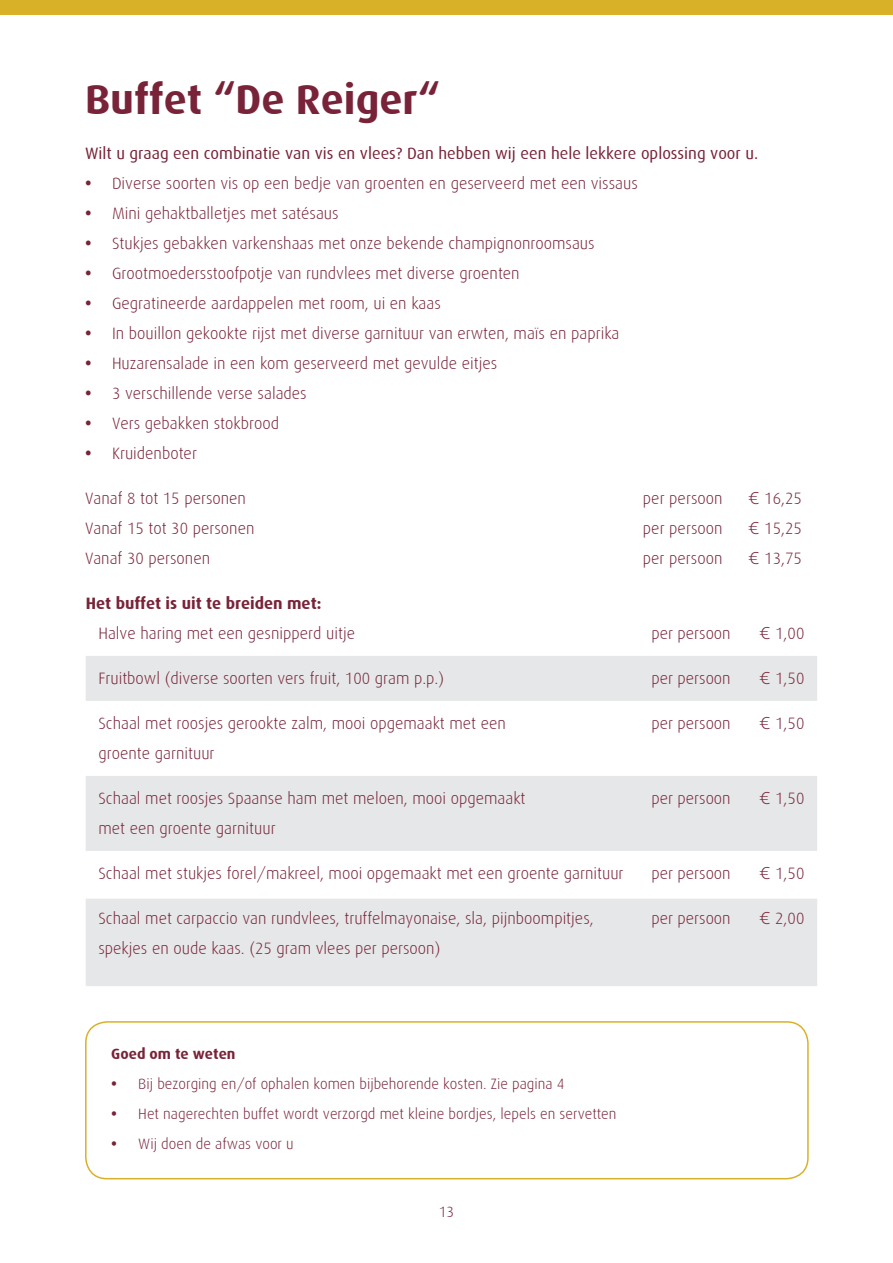
<style>
.page{position:relative;width:893px;height:1263px;background:#fff}
.page>*{position:absolute;margin:0;border:0;box-sizing:border-box;transform-origin:0 0}
.t1{font:700 42px "Dax";color:#782338}
.t2{font:300 16.5px/30px "Dax";color:#782338}
.t3{font:16.5px "Dax";color:#782338}
.t4{font:700 16.5px "Dax";color:#782338}
.t5{font:300 15px "Dax";color:#782338}
.t6{font:700 15px "Dax";color:#782338}
.s1{font-weight:700}
.s2{font-family:"Daxline Pro"}
</style>
<div class="page">
<div style="left:0;top:0;width:893px;height:15px;background:#d8b129"></div>
<svg style="left:86px;top:656px;width:731px;height:330px;fill:#e6e7e8"></svg>
<div style="left:85px;top:1021px;width:724px;height:158px;border:2px solid #d8b129;border-radius:21px"></div>
<h1 class="t1" style="left:85px;top:76px;width:356px">Buffet “De Reiger“</h1>
<p class="t3" style="left:85px;top:144px;width:675px">Wilt u graag een combinatie van vis en vlees? Dan hebben wij een hele lekkere oplossing voor u.</p>
<p class="t2" style="left:85px;top:168px;width:554px"><span class="s1">•</span> Diverse soorten vis op een bedje van groenten en geserveerd met een vissaus</p>
<p class="t2" style="left:85px;top:198px;width:255px"><span class="s1">•</span> Mini gehaktballetjes met satésaus</p>
<p class="t2" style="left:85px;top:228px;width:511px"><span class="s1">•</span> Stukjes gebakken varkenshaas met onze bekende champignonroomsaus</p>
<p class="t2" style="left:85px;top:258px;width:436px"><span class="s1">•</span> Grootmoedersstoofpotje van rundvlees met diverse groenten</p>
<p class="t2" style="left:85px;top:288px;width:357px"><span class="s1">•</span> Gegratineerde aardappelen met room, ui en kaas</p>
<p class="t2" style="left:85px;top:318px;width:536px"><span class="s1">•</span> In bouillon gekookte rijst met diverse garnituur van erwten, maïs en paprika</p>
<p class="t2" style="left:85px;top:348px;width:414px"><span class="s1">•</span> Huzarensalade in een kom geserveerd met gevulde eitjes</p>
<p class="t2" style="left:85px;top:378px;width:223px"><span class="s1">•</span> 3 verschillende verse salades</p>
<p class="t2" style="left:85px;top:408px;width:196px"><span class="s1">•</span> Vers gebakken stokbrood</p>
<p class="t2" style="left:85px;top:438px;width:113px"><span class="s1">•</span> Kruidenboter</p>
<p class="t2" style="left:85px;top:483px;width:163px">Vanaf 8 tot 15 personen</p>
<p class="t2" style="left:643px;top:483px;width:81px">per persoon</p>
<p class="t2" style="left:748px;top:483px;width:56px"><span class="s2">€</span> 16,25</p>
<p class="t2" style="left:85px;top:513px;width:171px">Vanaf 15 tot 30 personen</p>
<p class="t2" style="left:643px;top:513px;width:81px">per persoon</p>
<p class="t2" style="left:748px;top:513px;width:56px"><span class="s2">€</span> 15,25</p>
<p class="t2" style="left:85px;top:543px;width:127px">Vanaf 30 personen</p>
<p class="t2" style="left:643px;top:543px;width:81px">per persoon</p>
<p class="t2" style="left:748px;top:543px;width:56px"><span class="s2">€</span> 13,75</p>
<p class="t4" style="left:86px;top:594px;width:237px">Het buffet is uit te breiden met:</p>
<p class="t2" style="left:98px;top:618px;width:258px">Halve haring met een gesnipperd uitje</p>
<p class="t2" style="left:651px;top:618px;width:81px">per persoon</p>
<p class="t2" style="left:759px;top:618px;width:47px"><span class="s2">€</span> 1,00</p>
<p class="t2" style="left:98px;top:663px;width:347px">Fruitbowl (diverse soorten vers fruit, 100 gram p.p.)</p>
<p class="t2" style="left:651px;top:663px;width:81px">per persoon</p>
<p class="t2" style="left:759px;top:663px;width:47px"><span class="s2">€</span> 1,50</p>
<p class="t2" style="left:98px;top:708px;width:409px">Schaal met roosjes gerookte zalm, mooi opgemaakt met een groente garnituur</p>
<p class="t2" style="left:651px;top:708px;width:81px">per persoon</p>
<p class="t2" style="left:759px;top:708px;width:47px"><span class="s2">€</span> 1,50</p>
<p class="t2" style="left:98px;top:783px;width:429px">Schaal met roosjes Spaanse ham met meloen, mooi opgemaakt met een groente garnituur</p>
<p class="t2" style="left:651px;top:783px;width:81px">per persoon</p>
<p class="t2" style="left:759px;top:783px;width:47px"><span class="s2">€</span> 1,50</p>
<p class="t2" style="left:98px;top:858px;width:527px">Schaal met stukjes forel/makreel, mooi opgemaakt met een groente garnituur</p>
<p class="t2" style="left:651px;top:858px;width:81px">per persoon</p>
<p class="t2" style="left:759px;top:858px;width:47px"><span class="s2">€</span> 1,50</p>
<p class="t2" style="left:98px;top:903px;width:497px">Schaal met carpaccio van rundvlees, truffelmayonaise, sla, pijnboompitjes, spekjes en oude kaas. (25 gram vlees per persoon)</p>
<p class="t2" style="left:651px;top:903px;width:81px">per persoon</p>
<p class="t2" style="left:759px;top:903px;width:47px"><span class="s2">€</span> 2,00</p>
<p class="t6" style="left:111px;top:1045px;width:126px">Goed om te weten</p>
<p class="t5" style="left:111px;top:1076px;width:455px"><span class="s1">•</span> Bij bezorging en/of ophalen komen bijbehorende kosten. Zie pagina 4</p>
<p class="t5" style="left:111px;top:1106px;width:507px"><span class="s1">•</span> Het nagerechten buffet wordt verzorgd met kleine bordjes, lepels en servetten</p>
<p class="t5" style="left:111px;top:1136px;width:184px"><span class="s1">•</span> Wij doen de afwas voor u</p>
<p class="t5" style="left:439px;top:1204px;width:17px">13</p>
</div>
